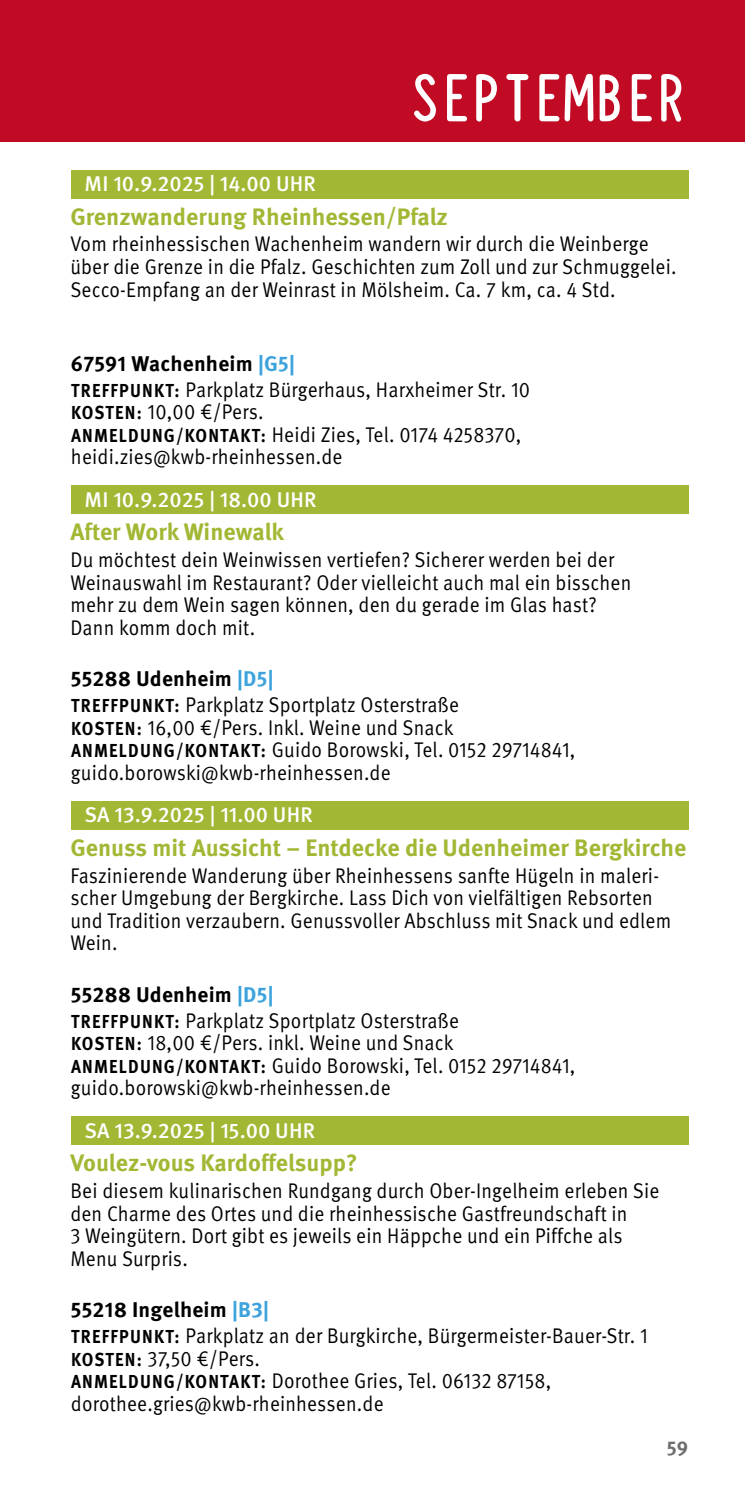
<style>
.page{position:relative;width:745px;height:1489px;background:#fff}
.page>*{position:absolute;margin:0;border:0;box-sizing:border-box;transform-origin:0 0}
.t1{font:700 75px "Typewriter Condensed";letter-spacing:-.04em;color:#fff}
.t2{font:700 23.75px "Meta Pro";color:#a2b734}
.t3{font:21.25px/22.5px "Meta Pro";letter-spacing:.01em;color:#000;scale:.9 1}
.t4{font:21.25px/22.5px "Meta Pro Norm";letter-spacing:.01em;color:#000;scale:.9 1}
.t5{font:500 21.25px "Meta Pro";color:#fff}
.t6{font:700 21.25px "Meta Pro";letter-spacing:.01em;color:#000}
.t7{font:700 20px "Meta Pro";color:#706f6f}
.s1{color:#3ea3dc}
.s2{font-family:"Meta Pro";font-weight:700;font-size:18.75px}
</style>
<div class="page">
<div style="left:0;top:0;width:744px;height:142px;background:#c10b25"></div>
<div style="left:71px;top:170px;width:616px;height:28px;background:#a2b734"></div>
<div style="left:71px;top:485px;width:616px;height:29px;background:#a2b734"></div>
<div style="left:71px;top:801px;width:616px;height:28px;background:#a2b734"></div>
<div style="left:71px;top:1116px;width:616px;height:28px;background:#a2b734"></div>
<h1 class="t1" style="left:408px;top:44px;width:281px">SEPTEMBER</h1>
<p class="t5" style="left:85px;top:167px;width:233px">MI 10.9.2025 | 14.00 UHR</p>
<p class="t2" style="left:70px;top:198px;width:379px">Grenzwanderung Rheinhessen/Pfalz</p>
<p class="t3" style="left:70px;top:231px;width:674px">Vom rheinhessischen Wachenheim wandern wir durch die Weinberge über die Grenze in die Pfalz. Geschichten zum Zoll und zur Schmuggelei.<br>Secco-Empfang an der Weinrast in Mölsheim. Ca. 7 km, ca. 4 Std.</p>
<p class="t6" style="left:71px;top:347px;width:225px">67591 Wachenheim <span class="s1">|G5|</span></p>
<p class="t4" style="left:71px;top:377px;width:511px"><span class="s2">TREFFPUNKT:</span> Parkplatz Bürgerhaus, Harxheimer Str. 10<br><span class="s2">KOSTEN:</span> 10,00 €/Pers.<br><span class="s2">ANMELDUNG/KONTAKT:</span> Heidi Zies, Tel. 0174 4258370, heidi.zies@kwb-rheinhessen.de</p>
<p class="t5" style="left:85px;top:483px;width:233px">MI 10.9.2025 | 18.00 UHR</p>
<p class="t2" style="left:70px;top:513px;width:215px">After Work Winewalk</p>
<p class="t3" style="left:70px;top:547px;width:624px">Du möchtest dein Weinwissen vertiefen? Sicherer werden bei der Weinauswahl im Restaurant? Oder vielleicht auch mal ein bisschen mehr zu dem Wein sagen können, den du gerade im Glas hast?<br>Dann komm doch mit.</p>
<p class="t6" style="left:71px;top:662px;width:204px">55288 Udenheim <span class="s1">|D5|</span></p>
<p class="t4" style="left:71px;top:692px;width:561px"><span class="s2">TREFFPUNKT:</span> Parkplatz Sportplatz Osterstraße<br><span class="s2">KOSTEN:</span> 16,00 €/Pers. Inkl. Weine und Snack <span class="s2">ANMELDUNG/KONTAKT:</span> Guido Borowski, Tel. 0152 29714841, guido.borowski@kwb-rheinhessen.de</p>
<p class="t5" style="left:85px;top:798px;width:229px">SA 13.9.2025 | 11.00 UHR</p>
<p class="t2" style="left:70px;top:828px;width:617px">Genuss mit Aussicht – Entdecke die Udenheimer Bergkirche</p>
<p class="t3" style="left:70px;top:862px;width:668px">Faszinierende Wanderung über Rheinhessens sanfte Hügeln in maleri&shy;scher Umgebung der Bergkirche. Lass Dich von vielfältigen Rebsorten und Tradition verzaubern. Genussvoller Abschluss mit Snack und edlem Wein.</p>
<p class="t6" style="left:71px;top:977px;width:204px">55288 Udenheim <span class="s1">|D5|</span></p>
<p class="t4" style="left:71px;top:1007px;width:561px"><span class="s2">TREFFPUNKT:</span> Parkplatz Sportplatz Osterstraße<br><span class="s2">KOSTEN:</span> 18,00 €/Pers. inkl. Weine und Snack <span class="s2">ANMELDUNG/KONTAKT:</span> Guido Borowski, Tel. 0152 29714841, guido.borowski@kwb-rheinhessen.de</p>
<p class="t5" style="left:85px;top:1113px;width:232px">SA 13.9.2025 | 15.00 UHR</p>
<p class="t2" style="left:70px;top:1144px;width:288px">Voulez-vous Kardoffelsupp?</p>
<p class="t3" style="left:70px;top:1177px;width:655px">Bei diesem kulinarischen Rundgang durch Ober-Ingelheim erleben Sie den Charme des Ortes und die rheinhessische Gastfreundschaft in<br>3 Weingütern. Dort gibt es jeweils ein Häppche und ein Piffche als Menu Surpris.</p>
<p class="t6" style="left:71px;top:1293px;width:199px">55218 Ingelheim <span class="s1">|B3|</span></p>
<p class="t4" style="left:71px;top:1323px;width:641px"><span class="s2">TREFFPUNKT:</span> Parkplatz an der Burgkirche, Bürgermeister-Bauer-Str. 1<br><span class="s2">KOSTEN:</span> 37,50 €/Pers.<br><span class="s2">ANMELDUNG/KONTAKT:</span> Dorothee Gries, Tel. 06132 87158, dorothee.gries@kwb-rheinhessen.de</p>
<p class="t7" style="left:666px;top:1431px;width:23px">59</p>
</div>
